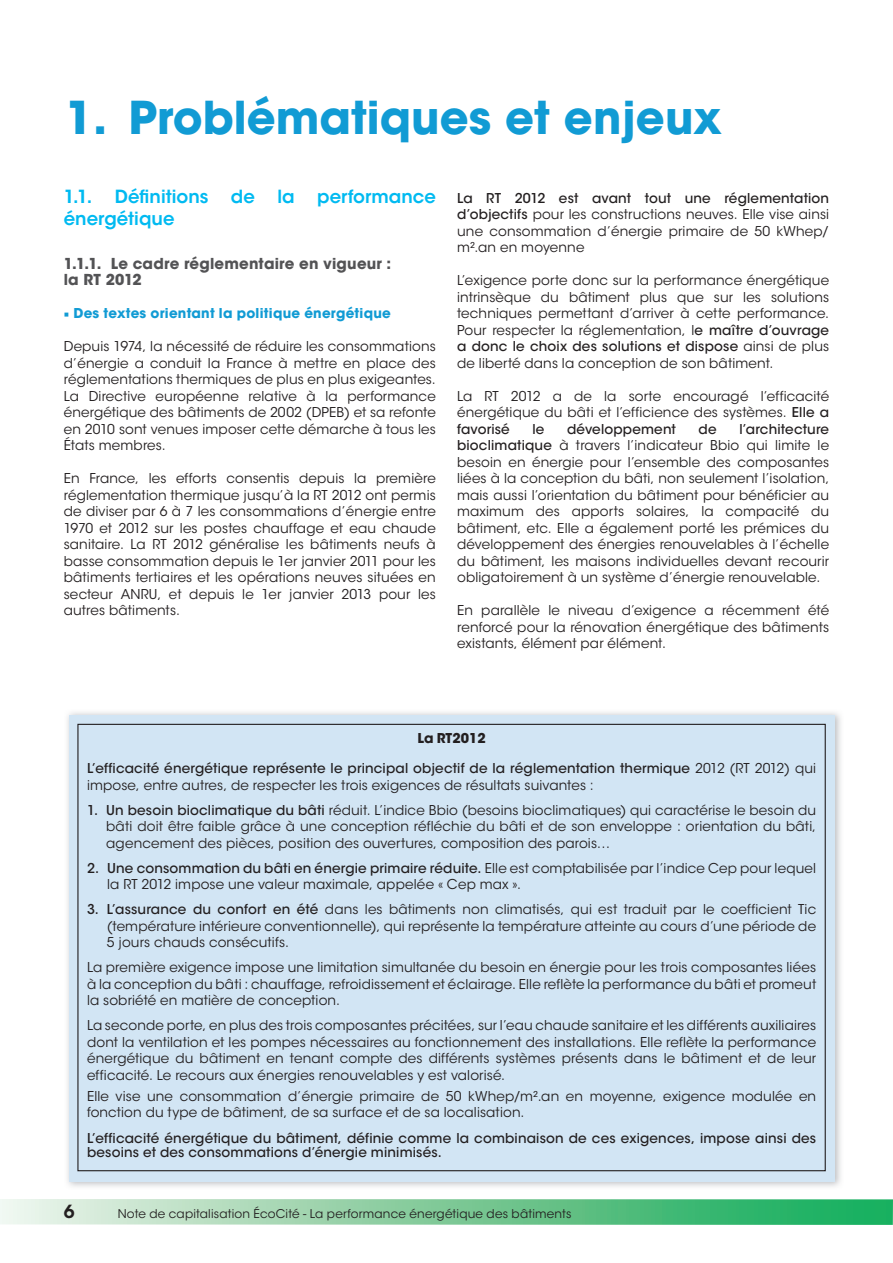
<style>
.page{position:relative;width:893px;height:1263px;background:#fff}
.page>*{position:absolute;margin:0;border:0;box-sizing:border-box;transform-origin:0 0}
.t1{font:700 45px "ITC Avant Garde Std";color:#119bd4}
.t2{font:600 18px/22.5px "ITC Avant Garde Std";color:#00baf1}
.t3{font:600 18px "ITC Avant Garde Std";color:#231f20}
.t4{font:700 15px/16.5px "ITC Avant Garde Std";letter-spacing:.015em;color:#535355}
.t5{font:13.5px/16.5px "ITC Avant Garde Std";letter-spacing:.01em;color:#231f20;text-align:justify}
.t6{font:500 13.5px/13.5px "ITC Avant Garde Std";letter-spacing:.01em;color:#231f20}
.t7{font:700 13.5px "ITC Avant Garde Std";letter-spacing:.02em;color:#119bd4}
.t8{font:700 13.5px "ITC Avant Garde Std";color:#231f20}
.t9{font:12px "ITC Avant Garde Std";letter-spacing:.015em;color:#231f20}
.s1{font-family:"Minion Pro";font-stretch:condensed}
.s2{font-weight:500}
</style>
<div class="page">
<svg style="left:0;top:1199px;width:893px;height:26px;background:#80cd9e"></svg>
<div style="left:69px;top:715px;width:765px;height:467px;background:#d2e5f4"></div>
<h1 class="t1" style="left:65px;top:88px;width:658px">1. Problématiques et enjeux</h1>
<h2 class="t2" style="left:64px;top:185px;width:374px">1.1. Définitions de la performance énergétique</h2>
<p class="t4" style="left:64px;top:255px;width:329px">1.1.1. Le cadre réglementaire en vigueur : la RT 2012</p>
<p class="t7" style="left:64px;top:304px;width:329px"><span class="s1">■</span> Des textes orientant la politique énergétique</p>
<p class="t5" style="left:64px;top:338px;width:374px">Depuis 1974, la nécessité de réduire les consommations d’énergie a conduit la France à mettre en place des réglementations thermiques de plus en plus exigeantes.<br>La Directive européenne relative à la performance énergétique des bâtiments de 2002 (DPEB) et sa refonte en 2010 sont venues imposer cette démarche à tous les États membres.</p>
<p class="t5" style="left:64px;top:470px;width:374px">En France, les efforts consentis depuis la première réglementation thermique jusqu’à la RT 2012 ont permis de diviser par 6 à 7 les consommations d’énergie entre 1970 et 2012 sur les postes chauffage et eau chaude sanitaire. La RT 2012 généralise les bâtiments neufs à basse consommation depuis le 1er janvier 2011 pour les bâtiments tertiaires et les opérations neuves situées en secteur ANRU, et depuis le 1er janvier 2013 pour les autres bâtiments.</p>
<p class="t5" style="left:457px;top:190px;width:374px"><span class="s2">La RT 2012 est avant tout une réglementation d’objectifs</span> pour les constructions neuves. Elle vise ainsi une consommation d’énergie primaire de 50 kWhep/ m².an en moyenne</p>
<p class="t5" style="left:457px;top:272px;width:374px">L’exigence porte donc sur la performance énergétique intrinsèque du bâtiment plus que sur les solutions techniques permettant d’arriver à cette performance.<br>Pour respecter la réglementation, l<span class="s2">e maître d’ouvrage a donc le choix des solutions et dispose</span> ainsi de plus de liberté dans la conception de son bâtiment.</p>
<p class="t5" style="left:457px;top:388px;width:374px">La RT 2012 a de la sorte encouragé l’efficacité énergétique du bâti et l’efficience des systèmes. <span class="s2">Elle a favorisé</span></p>
<p class="t6" style="left:532px;top:422px;width:14px">le</p>
<p class="t6" style="left:567px;top:422px;width:110px">développement</p>
<p class="t6" style="left:699px;top:422px;width:20px">de</p>
<p class="t5" style="left:457px;top:421px;width:374px;text-indent:282px"><span class="s2">l’architecture bioclimatique</span> à travers l’indicateur Bbio qui limite le besoin en énergie pour l’ensemble des composantes liées à la conception du bâti, non seulement l’isolation, mais aussi l’orientation du bâtiment pour bénéficier au maximum des apports solaires, la compacité du bâtiment, etc. Elle a également porté les prémices du développement des énergies renouvelables à l’échelle du bâtiment, les maisons individuelles devant recourir obligatoirement à un système d’énergie renouvelable.</p>
<p class="t5" style="left:457px;top:602px;width:374px">En parallèle le niveau d’exigence a récemment été renforcé pour la rénovation énergétique des bâtiments existants, élément par élément.</p>
<p class="t8" style="left:417px;top:730px;width:70px">La RT2012</p>
<p class="t5" style="left:87px;top:760px;width:731px"><span class="s2">L’efficacité énergétique représente le principal objectif de la réglementation thermique</span> 2012 (RT 2012) qui impose, entre autres, de respecter les trois exigences de résultats suivantes :</p>
<p class="t5" style="left:106px;top:802px;width:711px;text-indent:-19px"><span class="s2">1. Un besoin bioclimatique du bâti</span> réduit. L’indice Bbio (besoins bioclimatiques) qui caractérise le besoin du bâti doit être faible grâce à une conception réfléchie du bâti et de son enveloppe : orientation du bâti, agencement des pièces, position des ouvertures, composition des parois…</p>
<p class="t5" style="left:107px;top:860px;width:710px;text-indent:-20px"><span class="s2">2. Une consommation du bâti en énergie primaire réduite.</span> Elle est comptabilisée par l’indice Cep pour lequel la RT 2012 impose une valeur maximale, appelée « Cep max ».</p>
<p class="t5" style="left:107px;top:901px;width:711px;text-indent:-20px"><span class="s2">3. L’assurance du confort en été</span> dans les bâtiments non climatisés, qui est traduit par le coefficient Tic (température intérieure conventionnelle), qui représente la température atteinte au cours d’une période de 5 jours chauds consécutifs.</p>
<p class="t5" style="left:87px;top:959px;width:731px">La première exigence impose une limitation simultanée du besoin en énergie pour les trois composantes liées à la conception du bâti : chauffage, refroidissement et éclairage. Elle reflète la performance du bâti et promeut la sobriété en matière de conception.</p>
<p class="t5" style="left:87px;top:1017px;width:731px">La seconde porte, en plus des trois composantes précitées, sur l’eau chaude sanitaire et les différents auxiliaires dont la ventilation et les pompes nécessaires au fonctionnement des installations. Elle reflète la performance énergétique du bâtiment en tenant compte des différents systèmes présents dans le bâtiment et de leur efficacité. Le recours aux énergies renouvelables y est valorisé.</p>
<p class="t5" style="left:87px;top:1088px;width:731px">Elle vise une consommation d’énergie primaire de 50 kWhep/m².an en moyenne, exigence modulée en fonction du type de bâtiment, de sa surface et de sa localisation.</p>
<p class="t6" style="left:87px;top:1132px;width:731px">L’efficacité énergétique du bâtiment, définie comme la combinaison de ces exigences, impose ainsi des besoins et des consommations d’énergie minimisés.</p>
<h2 class="t3" style="left:64px;top:1200px;width:12px">6</h2>
<p class="t9" style="left:118px;top:1206px;width:455px">Note de capitalisation ÉcoCité - La performance énergétique des bâtiments</p>
</div>
